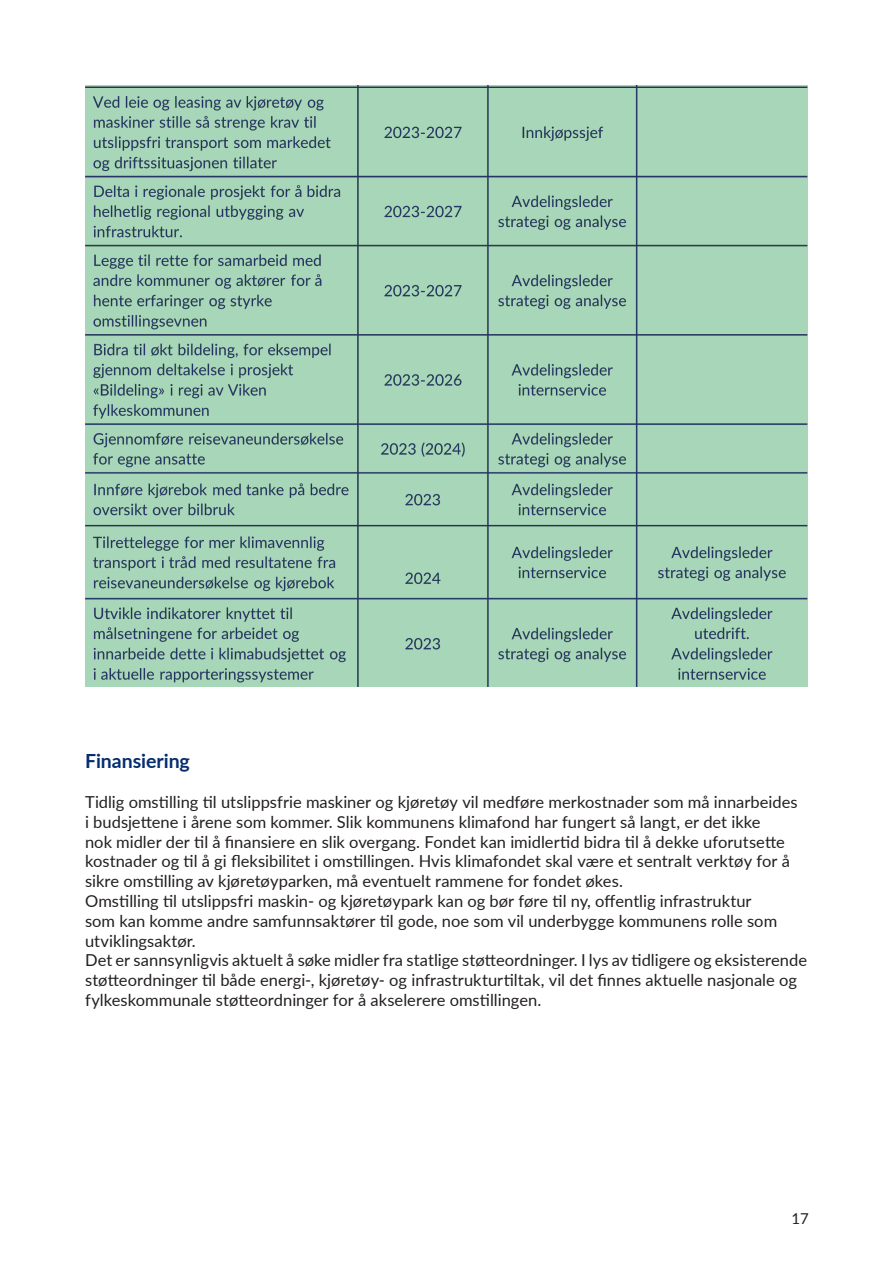
<style>
.page{position:relative;width:893px;height:1263px;background:#fff}
.page>*{position:absolute;margin:0;border:0;box-sizing:border-box;transform-origin:0 0}
.t1{font:700 19.5px "Lato";letter-spacing:-.005em;color:#052d6f}
.t2{font:16.5px/19.8px "Lato";color:#231f20}
.t3{font:15px "Lato";color:#231f20}
</style>
<div class="page">
<img style="left:85px;top:85px;width:722px;height:602px">
<p class="t1" style="left:85px;top:747px;width:106px">Finansiering</p>
<p class="t2" style="left:85px;top:791px;width:724px">Tidlig omstilling til utslippsfrie maskiner og kjøretøy vil medføre merkostnader som må innarbeides<br>i budsjettene i årene som kommer. Slik kommunens klimafond har fungert så langt, er det ikke<br>nok midler der til å finansiere en slik overgang. Fondet kan imidlertid bidra til å dekke uforutsette kostnader og til å gi fleksibilitet i omstillingen. Hvis klimafondet skal være et sentralt verktøy for å sikre omstilling av kjøretøyparken, må eventuelt rammene for fondet økes.<br>Omstilling til utslippsfri maskin- og kjøretøypark kan og bør føre til ny, offentlig infrastruktur<br>som kan komme andre samfunnsaktører til gode, noe som vil underbygge kommunens rolle som utviklingsaktør.<br>Det er sannsynligvis aktuelt å søke midler fra statlige støtteordninger. I lys av tidligere og eksisterende støtteordninger til både energi-, kjøretøy- og infrastrukturtiltak, vil det finnes aktuelle nasjonale og fylkeskommunale støtteordninger for å akselerere omstillingen.</p>
<p class="t3" style="left:792px;top:1208px;width:19px">17</p>
</div>
